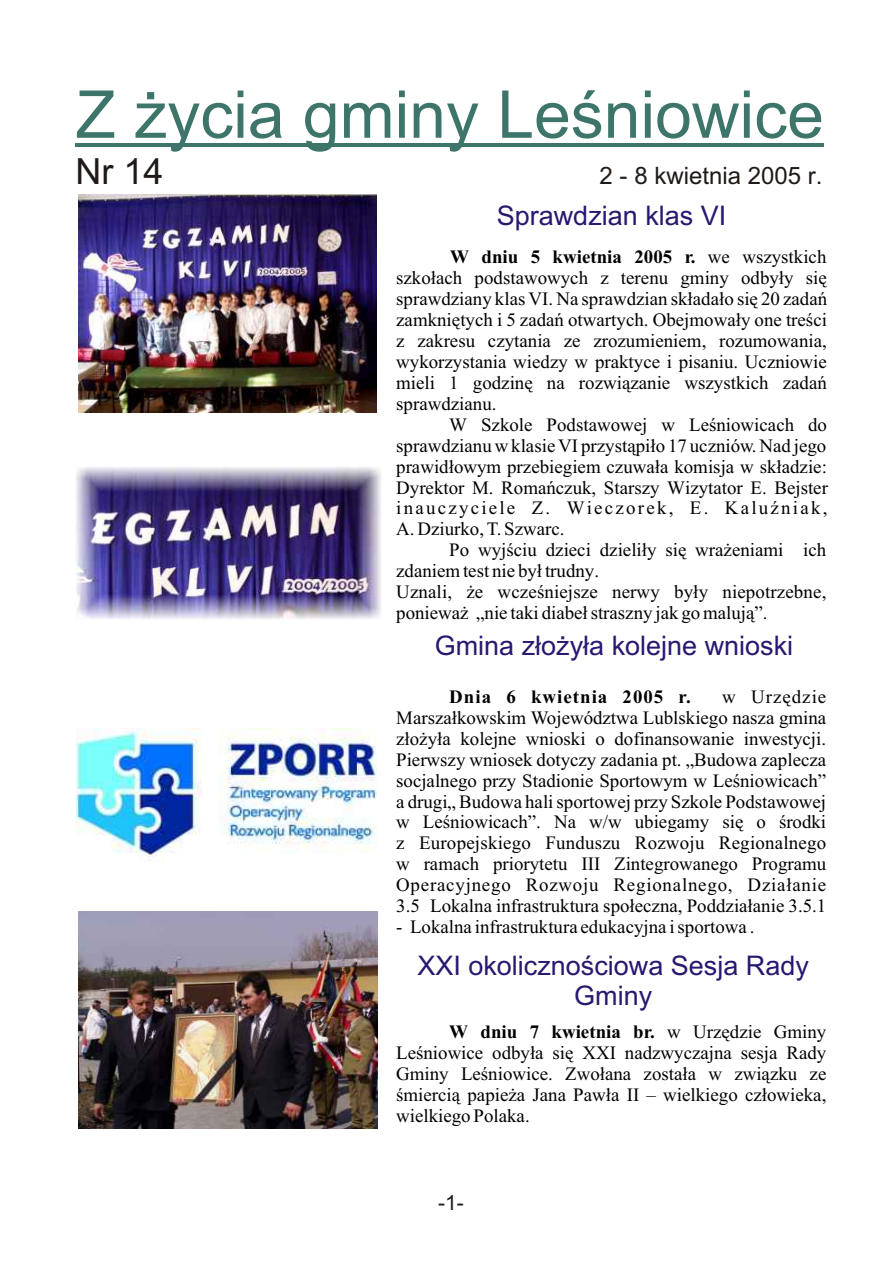
<style>
.page{position:relative;width:894px;height:1263px;background:#fff}
.page>*{position:absolute;margin:0;border:0;box-sizing:border-box;transform-origin:0 0}
.t1{font:66px "Arial CE";color:#3d756b}
.t2{font:36px "Arial CE";color:#1f1a17}
.t3{font:27px/30.2px "Arial CE";color:#291770;text-align:center}
.t4{font:24px "Arial CE";color:#1f1a17}
.t5{font:21px "Arial CE";color:#1f1a17}
.t6{font:18.9px/21px "Times New Roman CE";color:#000;text-align:justify}
.t7{font:700 18.9px "Times New Roman CE";letter-spacing:.055em;color:#000}
.s1{font-weight:700}
</style>
<div class="page">
<hr style="left:76px;top:144px;width:748px;height:3px;background:#3d756b">
<img style="left:78px;top:195px;width:298px;height:218px">
<img style="left:78px;top:911px;width:300px;height:218px">
<img style="left:77px;top:728px;width:300px;height:133px">
<img style="left:76px;top:467px;width:305px;height:152px">
<h1 class="t1" style="left:76px;top:90px;width:750px">Z ¿ycia gminy Leœniowice</h1>
<h2 class="t2" style="left:76px;top:158px;width:90px">Nr 14</h2>
<p class="t4" style="left:600px;top:167px;width:224px">2 - 8 kwietnia 2005 r.</p>
<h3 class="t3" style="left:497px;top:203px;width:231px">Sprawdzian klas VI</h3>
<p class="t6" style="left:396px;top:248px;width:433px;text-indent:54px"><span class="s1">W dniu 5 kwietnia 2005 r.</span> we wszystkich szko³ach podstawowych z terenu gminy odby³y siê sprawdziany klas VI. Na sprawdzian sk³ada³o siê 20 zadañ zamkniêtych i 5 zadañ otwartych. Obejmowa³y one treœci z zakresu czytania ze zrozumieniem, rozumowania, wykorzystania wiedzy w praktyce i pisaniu. Uczniowie mieli 1 godzinê na rozwi¹zanie wszystkich zadañ sprawdzianu.</p>
<p class="t6" style="left:396px;top:416px;width:433px;text-indent:53px">W Szkole Podstawowej w Leœniowicach do sprawdzianu w klasie VI przyst¹pi³o 17 uczniów. Nad jego prawid³owym przebiegiem czuwa³a komisja w sk³adzie:<br>Dyrektor M. Romañczuk, Starszy Wizytator E. Bejster inauczyciele Z. Wieczorek, E. KaluŸniak, A. Dziurko, T. Szwarc.</p>
<p class="t6" style="left:396px;top:541px;width:432px;text-align:left;text-indent:53px">Po wyjœciu dzieci dzieli³y siê wra¿eniami ich zdaniem test nie by³ trudny.<br>Uznali, ¿e wczeœniejsze nerwy by³y niepotrzebne, poniewa¿ „nie taki diabe³ straszny jak go maluj¹”.</p>
<h3 class="t3" style="left:435px;top:633px;width:360px">Gmina z³o¿y³a kolejne wnioski</h3>
<p class="t6" style="left:396px;top:688px;width:432px;text-indent:326px">w Urzêdzie Marsza³kowskim Województwa Lublskiego nasza gmina z³o¿y³a kolejne wnioski o dofinansowanie inwestycji.<br>Pierwszy wniosek dotyczy zadania pt. „Budowa zaplecza socjalnego przy Stadionie Sportowym w Leœniowicach” a drugi„ Budowa hali sportowej przy Szkole Podstawowej w Leœniowicach”. Na w/w ubiegamy siê o œrodki z Europejskiego Funduszu Rozwoju Regionalnego w ramach priorytetu III Zintegrowanego Programu Operacyjnego Rozwoju Regionalnego, Dzia³anie 3.5 Lokalna infrastruktura spo³eczna, Poddzia³anie 3.5.1</p>
<p class="t6" style="left:396px;top:918px;width:360px">- Lokalna infrastruktura edukacyjna i sportowa .</p>
<p class="t7" style="left:449px;top:690px;width:243px">Dnia 6 kwietnia 2005 r.</p>
<h3 class="t3" style="left:417px;top:953px;width:393px">XXI okolicznoœciowa Sesja Rady<br>Gminy</h3>
<p class="t6" style="left:396px;top:1023px;width:432px;text-indent:53px"><span class="s1">W dniu 7 kwietnia br.</span> w Urzêdzie Gminy Leœniowice odby³a siê XXI nadzwyczajna sesja Rady Gminy Leœniowice. Zwo³ana zosta³a w zwi¹zku ze œmierci¹ papie¿a Jana Paw³a II – wielkiego cz³owieka, wielkiego Polaka.</p>
<p class="t5" style="left:438px;top:1194px;width:27px">-1-</p>
</div>
